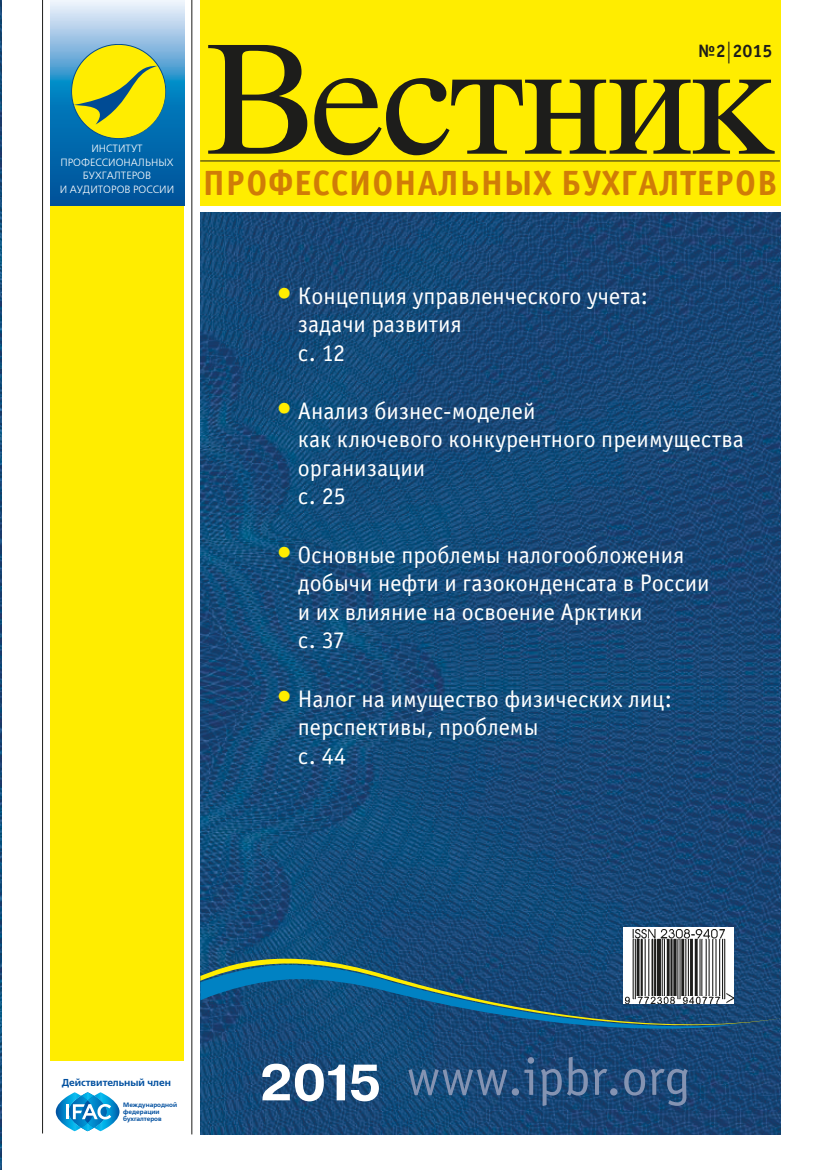
<style>
.page{position:relative;width:830px;height:1170px;background:#fff}
.page>*{position:absolute;margin:0;border:0;box-sizing:border-box;transform-origin:0 0}
.t1{font:157.5px "Times Ten Cyr Upright";letter-spacing:-.03em;color:#1d1d1b}
.t2{font:52.5px "Officina Sans Book ITC";color:#8493b2}
.t3{font:700 51px "Pragmatica C";color:#fff}
.t4{font:35.1px "Officina Sans Bold ITC";letter-spacing:.02em;color:#d07c07}
.t5{font:24px/28.5px "Officina Sans Book ITC";color:#fff}
.t6{font:18px "Officina Sans Bold ITC";color:#1d1d1b}
.t7{font:10.5px/13.5px "Free Set Light C";color:#fff;text-align:center}
.t8{font:10.05px "Free Set Demi C";color:#004f9f}
.t9{font:6.3px/6.8px "Free Set Demi C";color:#004f9f}
.s1{font-size:21.75px}
.s2{font-size:30px;color:#ffed00}
</style>
<div class="page">
<img style="left:0;top:0;width:1px;height:1169px">
<hr style="left:42px;top:0;width:1px;height:1133px;background:#1d1d1b">
<div style="left:50px;top:190px;width:133px;height:870px;background:#ffed00"></div>
<svg style="left:50px;top:0;width:134px;height:206px;background:#448dc2"></svg>
<svg style="left:71px;top:44px;width:95px;height:95px;background:#b6c53b"></svg>
<hr style="left:191px;top:0;width:1px;height:1134px;background:#1d1d1b">
<svg style="left:56px;top:1092px;width:63px;height:39px"></svg>
<img style="left:200px;top:212px;width:580px;height:922px">
<div style="left:200px;top:0;width:580px;height:206px;background:#ffed00"></div>
<hr style="left:200px;top:161px;width:579px;height:1px;background:#1d1d1b">
<svg style="left:0;top:927px;width:1px;height:118px"></svg>
<div style="left:622px;top:927px;width:111px;height:76px;background:#fff"></div>
<img style="left:632px;top:929px;width:94px;height:29px">
<svg style="left:200px;top:958px;width:581px;height:70px;background:#2d5f80"></svg>
<p class="t7" style="left:60px;top:142px;width:116px">ИНСТИТУТ<br>ПРОФЕССИОНАЛЬНЫХ<br>БУХГАЛТЕРОВ<br>И АУДИТОРОВ РОССИИ</p>
<p class="t6" style="left:697px;top:38px;width:76px">№2<span class="s1">|</span>2015</p>
<h1 class="t1" style="left:205px;top:8px;width:572px">Вестник</h1>
<h3 class="t4" style="left:203px;top:159px;width:576px">ПРОФЕССИОНАЛЬНЫХ БУХГАЛТЕРОВ</h3>
<p class="t5" style="left:298px;top:280px;width:351px;text-indent:-21px"><span class="s2">•</span> Концепция управленческого учета: задачи развития<br>с. 12</p>
<p class="t5" style="left:298px;top:395px;width:447px;text-indent:-21px"><span class="s2">•</span> Анализ бизнес-моделей<br>как ключевого конкурентного преимущества организации<br>с. 25</p>
<p class="t5" style="left:298px;top:539px;width:413px;text-indent:-21px"><span class="s2">•</span> Основные проблемы налогообложения добычи нефти и газоконденсата в России и их влияние на освоение Арктики<br>с. 37</p>
<p class="t5" style="left:298px;top:683px;width:375px;text-indent:-21px"><span class="s2">•</span> Налог на имущество физических лиц: перспективы, проблемы<br>с. 44</p>
<p class="t8" style="left:62px;top:1076px;width:111px">Действительный член</p>
<p class="t9" style="left:123px;top:1101px;width:55px">Международной федерации бухгалтеров</p>
<h3 class="t3" style="left:259px;top:1054px;width:123px">2015</h3>
<h2 class="t2" style="left:407px;top:1042px;width:285px">www.ipbr.org</h2>
</div>
